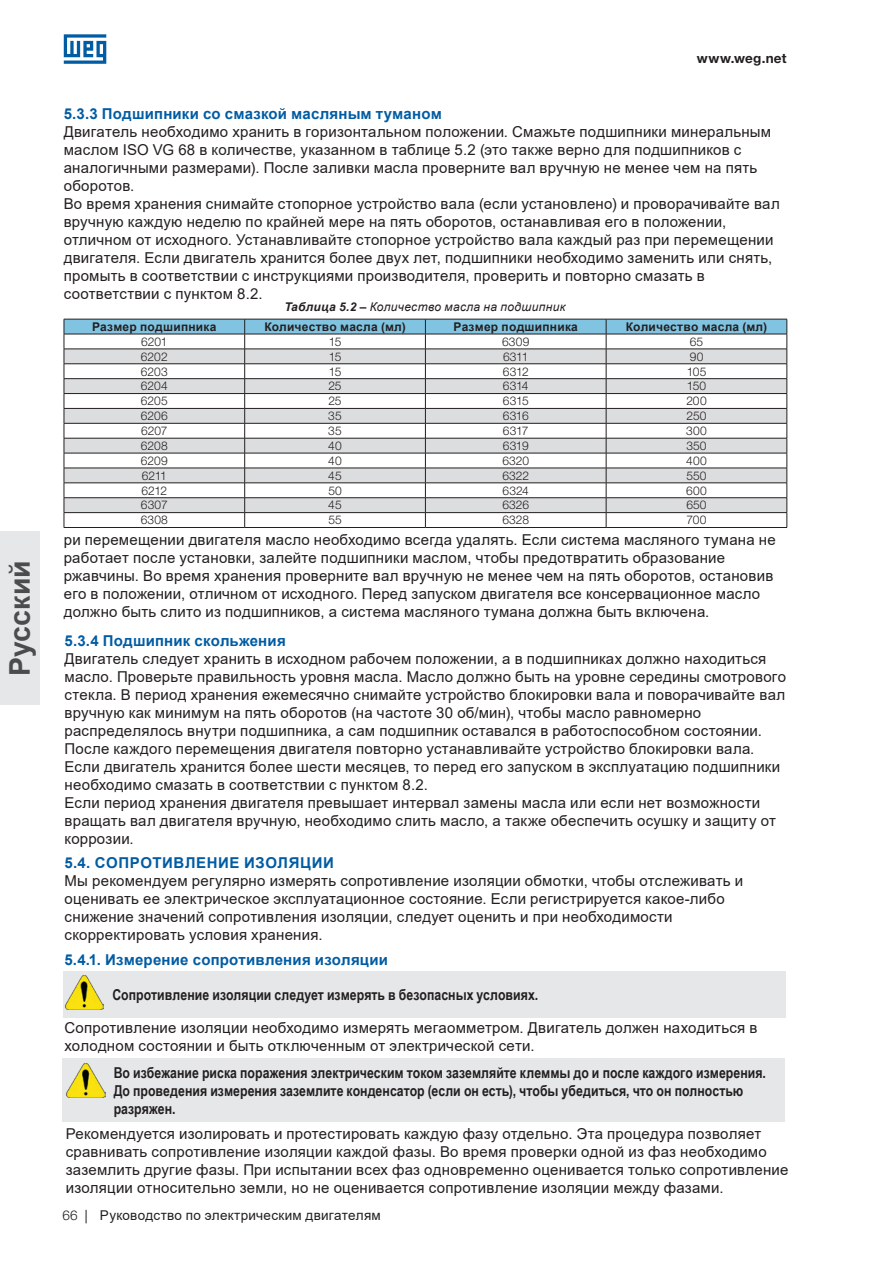
<style>
.page{position:relative;width:893px;height:1263px;background:#fff}
.page>*{position:absolute;margin:0;border:0;box-sizing:border-box;transform-origin:0 0}
.t1{font:700 28.5px "Arial";letter-spacing:.005em;color:#4b4c4d}
.t2{font:15px/18px "Arial";letter-spacing:.015em;color:#231f20}
.t3{font:700 15px/18px "Arial Narrow";color:#231f20}
._08___Subheadline_BL{font:700 15px "Arial";letter-spacing:.015em;color:#015ca3}
._08___Subheadline_BL-2{font:700 15px "Arial";letter-spacing:.04em;color:#015ca3}
.t4{font:13.5px "Arial";letter-spacing:.02em;color:#231f20}
.t5{font:700 13.5px "Helvetica Neue LT Pro";letter-spacing:.02em;color:#231f20}
.t6{font:300 13.5px "Helvetica Neue LT Pro";color:#231f20}
.t7{font:300 12px "Helvetica Neue LT Pro";letter-spacing:.005em;color:#231f20}
.t8{font:700 12px "Arial";letter-spacing:.02em;color:#231f20}
.t9{font:italic 12px "Arial";letter-spacing:.025em;color:#231f20}
.s1{font-weight:700}
</style>
<div class="page">
<svg style="left:86px;top:1210px;width:1px;height:13px"></svg>
<div style="left:0;top:531px;width:39px;height:174px;background:#e6e7e9"></div>
<svg style="left:64px;top:34px;width:42px;height:30px"></svg>
<svg style="left:64px;top:319px;width:724px;height:208px"></svg>
<hr style="left:64px;top:527px;width:181px;height:1px;background:#231f20">
<hr style="left:245px;top:527px;width:180px;height:1px;background:#231f20">
<hr style="left:425px;top:527px;width:181px;height:1px;background:#231f20">
<hr style="left:606px;top:527px;width:181px;height:1px;background:#231f20">
<div style="left:64px;top:972px;width:722px;height:46px;background:#e6e7e9"></div>
<img style="left:65px;top:975px;width:39px;height:34px">
<div style="left:62px;top:1058px;width:723px;height:64px;background:#e6e7e9"></div>
<img style="left:66px;top:1063px;width:39px;height:34px">
<h1 class="t1" style="left:0;top:676px;width:118px;rotate:-90deg">Русский</h1>
<p class="t5" style="left:697px;top:50px;width:91px">www.weg.net</p>
<p class="_08___Subheadline_BL" style="left:64px;top:103px;width:379px">5.3.3 Подшипники со смазкой масляным туманом</p>
<p class="t2" style="left:64px;top:123px;width:709px">Двигатель необходимо хранить в горизонтальном положении. Смажьте подшипники минеральным маслом ISO VG 68 в количестве, указанном в таблице 5.2 (это также верно для подшипников с аналогичными размерами). После заливки масла проверните вал вручную не менее чем на пять оборотов.</p>
<p class="t2" style="left:64px;top:195px;width:717px">Во время хранения снимайте стопорное устройство вала (если установлено) и проворачивайте вал вручную каждую неделю по крайней мере на пять оборотов, останавливая его в положении, отличном от исходного. Устанавливайте стопорное устройство вала каждый раз при перемещении двигателя. Если двигатель хранится более двух лет, подшипники необходимо заменить или снять, промыть в соответствии с инструкциями производителя, проверить и повторно смазать в соответствии с пунктом 8.2.</p>
<p class="t9" style="left:284px;top:299px;width:283px"><span class="s1">Таблица 5.2 –</span> Количество масла на подшипник</p>
<p class="t8" style="left:92px;top:318px;width:126px">Размер подшипника</p>
<p class="t8" style="left:264px;top:318px;width:143px">Количество масла (мл)</p>
<p class="t8" style="left:454px;top:318px;width:126px">Размер подшипника</p>
<p class="t8" style="left:626px;top:318px;width:143px">Количество масла (мл)</p>
<p class="t7" style="left:141px;top:334px;width:28px">6201</p>
<p class="t7" style="left:329px;top:334px;width:14px">15</p>
<p class="t7" style="left:502px;top:334px;width:29px">6309</p>
<p class="t7" style="left:690px;top:334px;width:15px">65</p>
<p class="t7" style="left:141px;top:349px;width:28px">6202</p>
<p class="t7" style="left:329px;top:349px;width:14px">15</p>
<p class="t7" style="left:503px;top:349px;width:27px">6311</p>
<p class="t7" style="left:690px;top:349px;width:15px">90</p>
<p class="t7" style="left:141px;top:364px;width:28px">6203</p>
<p class="t7" style="left:329px;top:364px;width:14px">15</p>
<p class="t7" style="left:503px;top:364px;width:27px">6312</p>
<p class="t7" style="left:687px;top:364px;width:21px">105</p>
<p class="t7" style="left:141px;top:379px;width:28px">6204</p>
<p class="t7" style="left:328px;top:379px;width:15px">25</p>
<p class="t7" style="left:503px;top:379px;width:27px">6314</p>
<p class="t7" style="left:687px;top:379px;width:21px">150</p>
<p class="t7" style="left:141px;top:394px;width:28px">6205</p>
<p class="t7" style="left:328px;top:394px;width:15px">25</p>
<p class="t7" style="left:503px;top:394px;width:27px">6315</p>
<p class="t7" style="left:686px;top:394px;width:22px">200</p>
<p class="t7" style="left:141px;top:409px;width:29px">6206</p>
<p class="t7" style="left:328px;top:409px;width:15px">35</p>
<p class="t7" style="left:503px;top:409px;width:27px">6316</p>
<p class="t7" style="left:687px;top:409px;width:21px">250</p>
<p class="t7" style="left:141px;top:423px;width:28px">6207</p>
<p class="t7" style="left:328px;top:423px;width:15px">35</p>
<p class="t7" style="left:503px;top:423px;width:27px">6317</p>
<p class="t7" style="left:686px;top:423px;width:22px">300</p>
<p class="t7" style="left:141px;top:438px;width:28px">6208</p>
<p class="t7" style="left:328px;top:438px;width:15px">40</p>
<p class="t7" style="left:503px;top:438px;width:27px">6319</p>
<p class="t7" style="left:686px;top:438px;width:22px">350</p>
<p class="t7" style="left:141px;top:453px;width:28px">6209</p>
<p class="t7" style="left:328px;top:453px;width:15px">40</p>
<p class="t7" style="left:502px;top:453px;width:28px">6320</p>
<p class="t7" style="left:686px;top:453px;width:22px">400</p>
<p class="t7" style="left:142px;top:468px;width:27px">6211</p>
<p class="t7" style="left:328px;top:468px;width:15px">45</p>
<p class="t7" style="left:502px;top:468px;width:28px">6322</p>
<p class="t7" style="left:686px;top:468px;width:22px">550</p>
<p class="t7" style="left:141px;top:483px;width:27px">6212</p>
<p class="t7" style="left:328px;top:483px;width:15px">50</p>
<p class="t7" style="left:503px;top:483px;width:28px">6324</p>
<p class="t7" style="left:686px;top:483px;width:22px">600</p>
<p class="t7" style="left:141px;top:498px;width:28px">6307</p>
<p class="t7" style="left:328px;top:498px;width:15px">45</p>
<p class="t7" style="left:502px;top:498px;width:28px">6326</p>
<p class="t7" style="left:686px;top:498px;width:22px">650</p>
<p class="t7" style="left:141px;top:513px;width:29px">6308</p>
<p class="t7" style="left:328px;top:513px;width:15px">55</p>
<p class="t7" style="left:502px;top:513px;width:28px">6328</p>
<p class="t7" style="left:686px;top:513px;width:22px">700</p>
<p class="t2" style="left:64px;top:530px;width:713px">ри перемещении двигателя масло необходимо всегда удалять. Если система масляного тумана не работает после установки, залейте подшипники маслом, чтобы предотвратить образование ржавчины. Во время хранения проверните вал вручную не менее чем на пять оборотов, остановив его в положении, отличном от исходного. Перед запуском двигателя все консервационное масло должно быть слито из подшипников, а система масляного тумана должна быть включена.</p>
<p class="_08___Subheadline_BL" style="left:65px;top:630px;width:223px">5.3.4 Подшипник скольжения</p>
<p class="t2" style="left:65px;top:650px;width:723px">Двигатель следует хранить в исходном рабочем положении, а в подшипниках должно находиться масло. Проверьте правильность уровня масла. Масло должно быть на уровне середины смотрового стекла. В период хранения ежемесячно снимайте устройство блокировки вала и поворачивайте вал вручную как минимум на пять оборотов (на частоте 30 об/мин), чтобы масло равномерно распределялось внутри подшипника, а сам подшипник оставался в работоспособном состоянии.<br>После каждого перемещения двигателя повторно устанавливайте устройство блокировки вала.</p>
<p class="t2" style="left:65px;top:758px;width:717px">Если двигатель хранится более шести месяцев, то перед его запуском в эксплуатацию подшипники необходимо смазать в соответствии с пунктом 8.2.</p>
<p class="t2" style="left:65px;top:794px;width:713px">Если период хранения двигателя превышает интервал замены масла или если нет возможности вращать вал двигателя вручную, необходимо слить масло, а также обеспечить осушку и защиту от коррозии.</p>
<p class="_08___Subheadline_BL-2" style="left:65px;top:852px;width:271px">5.4. СОПРОТИВЛЕНИЕ ИЗОЛЯЦИИ</p>
<p class="t2" style="left:65px;top:871px;width:680px">Мы рекомендуем регулярно измерять сопротивление изоляции обмотки, чтобы отслеживать и оценивать ее электрическое эксплуатационное состояние. Если регистрируется какое-либо снижение значений сопротивления изоляции, следует оценить и при необходимости скорректировать условия хранения.</p>
<p class="_08___Subheadline_BL" style="left:64px;top:949px;width:325px">5.4.1. Измерение сопротивления изоляции</p>
<p class="t3" style="left:112px;top:985px;width:427px">Сопротивление изоляции следует измерять в безопасных условиях.</p>
<p class="t2" style="left:64px;top:1018px;width:695px">Сопротивление изоляции необходимо измерять мегаомметром. Двигатель должен находиться в холодном состоянии и быть отключенным от электрической сети.</p>
<p class="t3" style="left:114px;top:1063px;width:654px">Во избежание риска поражения электрическим током заземляйте клеммы до и после каждого измерения.<br>До проведения измерения заземлите конденсатор (если он есть), чтобы убедиться, что он полностью разряжен.</p>
<p class="t2" style="left:66px;top:1124px;width:724px">Рекомендуется изолировать и протестировать каждую фазу отдельно. Эта процедура позволяет сравнивать сопротивление изоляции каждой фазы. Во время проверки одной из фаз необходимо заземлить другие фазы. При испытании всех фаз одновременно оценивается только сопротивление изоляции относительно земли, но не оценивается сопротивление изоляции между фазами.</p>
<p class="t6" style="left:62px;top:1207px;width:17px">66</p>
<p class="t4" style="left:100px;top:1206px;width:282px">Руководство по электрическим двигателям</p>
</div>
